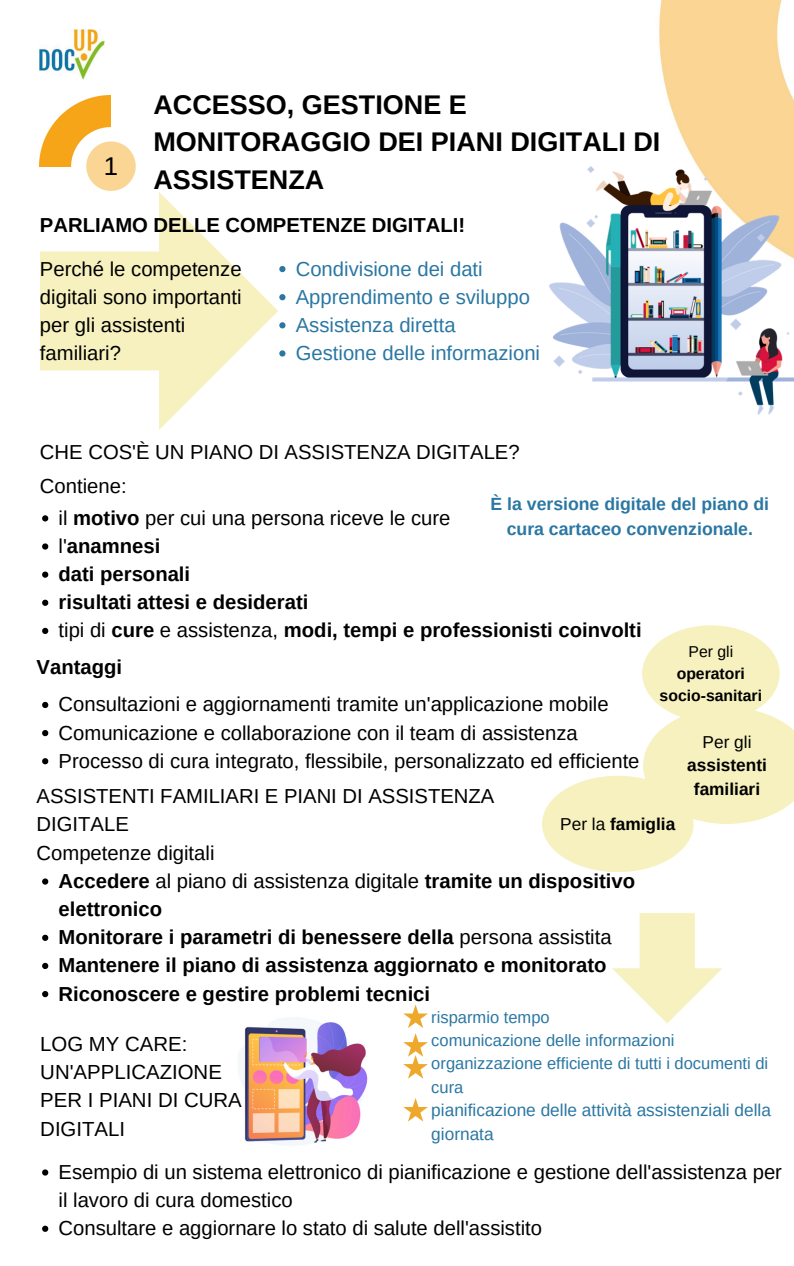
<style>
.page{position:relative;width:794px;height:1266px;background:#fff}
.page>*{position:absolute;margin:0;border:0;box-sizing:border-box;transform-origin:0 0}
.t1{font:700 27px/37.7px "Arimo";color:#000}
.t2{font:25.72px "Arimo";color:#000}
.t3{font:20.4px/28.3px "Arimo";color:#000}
.t4{font:20.25px/28.1px "Arimo";color:#000}
.t5{font:700 20.25px/28.1px "Arimo";color:#000}
.t6{font:20.25px/28.1px "Arimo";color:#2a77a3}
.t7{font:700 17.62px/24.5px "Arimo";color:#2a77a3;text-align:center}
.t8{font:17.25px/23.6px "Arimo";color:#2a77a3}
.t9{font:700 17.25px/23.6px "Arimo";color:#000;text-align:center}
.t10{font:17.25px "Arimo";color:#000}
.t11{font:16.5px/23.1px "Arimo";color:#2a77a3}
.t12{font:700 15.75px/21.9px "Arimo";color:#000;text-align:center}
.t13{font:15.75px "Arimo";color:#000}
.s1{font-weight:400}
</style>
<div class="page">
<img style="left:40px;top:29px;width:64px;height:50px">
<img style="left:659px;top:0;width:134px;height:166px">
<img style="left:40px;top:95px;width:71px;height:71px">
<svg style="left:86px;top:141px;width:50px;height:50px"></svg>
<img style="left:549px;top:166px;width:244px;height:249px">
<svg style="left:40px;top:192px;width:238px;height:238px;fill:#f6f1be"></svg>
<svg style="left:42px;top:515px;width:6px;height:6px"></svg>
<svg style="left:42px;top:543px;width:6px;height:6px"></svg>
<svg style="left:42px;top:571px;width:6px;height:7px"></svg>
<svg style="left:42px;top:600px;width:6px;height:6px"></svg>
<svg style="left:42px;top:628px;width:6px;height:6px"></svg>
<svg style="left:642px;top:707px;width:151px;height:117px;background:#f7f2c5"></svg>
<div style="left:641px;top:625px;width:138px;height:96px;background:#f6f1be;border-radius:50%"></div>
<svg style="left:42px;top:702px;width:6px;height:6px"></svg>
<svg style="left:42px;top:730px;width:6px;height:6px"></svg>
<svg style="left:42px;top:758px;width:6px;height:6px"></svg>
<div style="left:541px;top:776px;width:152px;height:96px;background:#f6f1be;border-radius:50%"></div>
<svg style="left:612px;top:913px;width:110px;height:110px"></svg>
<svg style="left:403px;top:1004px;width:25px;height:74px"></svg>
<svg style="left:403px;top:1098px;width:25px;height:23px"></svg>
<img style="left:238px;top:1018px;width:130px;height:127px">
<svg style="left:279px;top:266px;width:6px;height:6px"></svg>
<svg style="left:279px;top:294px;width:6px;height:6px"></svg>
<svg style="left:279px;top:322px;width:6px;height:6px"></svg>
<svg style="left:279px;top:350px;width:6px;height:6px"></svg>
<svg style="left:42px;top:878px;width:6px;height:6px"></svg>
<svg style="left:42px;top:934px;width:6px;height:7px"></svg>
<svg style="left:42px;top:963px;width:6px;height:6px"></svg>
<svg style="left:42px;top:991px;width:6px;height:6px"></svg>
<svg style="left:42px;top:1169px;width:6px;height:6px"></svg>
<svg style="left:42px;top:1225px;width:6px;height:7px"></svg>
<h1 class="t1" style="left:153px;top:86px;width:508px">ACCESSO, GESTIONE E<br>MONITORAGGIO DEI PIANI DIGITALI DI<br>ASSISTENZA</h1>
<p class="t5" style="left:40px;top:211px;width:426px">PARLIAMO DELLE COMPETENZE DIGITALI!</p>
<p class="t4" style="left:40px;top:254px;width:203px">Perché le competenze digitali sono importanti per gli assistenti familiari?</p>
<p class="t6" style="left:295px;top:254px;width:246px">Condivisione dei dati<br>Apprendimento e sviluppo<br>Assistenza diretta<br>Gestione delle informazioni</p>
<p class="t2" style="left:104px;top:152px;width:16px">1</p>
<p class="t4" style="left:40px;top:438px;width:481px">CHE COS'È UN PIANO DI ASSISTENZA DIGITALE?</p>
<p class="t7" style="left:490px;top:492px;width:280px">È la versione digitale del piano di cura cartaceo convenzionale.</p>
<p class="t4" style="left:40px;top:472px;width:88px">Contiene:</p>
<p class="t5" style="left:58px;top:504px;width:584px"><span class="s1">il</span> motivo <span class="s1">per cui una persona riceve le cure<br>l'</span>anamnesi<br>dati personali<br>risultati attesi e desiderati<br><span class="s1">tipi di</span> cure <span class="s1">e assistenza,</span> modi, tempi e professionisti coinvolti</p>
<p class="t13" style="left:688px;top:642px;width:46px">Per gli</p>
<p class="t12" style="left:659px;top:662px;width:104px">operatori socio-sanitari</p>
<p class="t5" style="left:37px;top:653px;width:87px">Vantaggi</p>
<p class="t4" style="left:58px;top:690px;width:582px">Consultazioni e aggiornamenti tramite un'applicazione mobile<br>Comunicazione e collaborazione con il team di assistenza<br>Processo di cura integrato, flessibile, personalizzato ed efficiente</p>
<p class="t10" style="left:702px;top:732px;width:50px">Per gli</p>
<p class="t9" style="left:686px;top:753px;width:81px">assistenti familiari</p>
<p class="t4" style="left:37px;top:781px;width:459px">ASSISTENTI FAMILIARI E PIANI DI ASSISTENZA<br>DIGITALE</p>
<p class="t9" style="left:560px;top:812px;width:117px"><span class="s1">Per la</span> famiglia</p>
<p class="t4" style="left:37px;top:839px;width:179px">Competenze digitali</p>
<p class="t5" style="left:58px;top:867px;width:578px">Accedere <span class="s1">al piano di assistenza digitale</span> tramite un dispositivo elettronico<br>Monitorare i parametri di benessere della <span class="s1">persona assistita </span>Mantenere il piano di assistenza aggiornato e monitorato Riconoscere e gestire problemi tecnici</p>
<p class="t3" style="left:40px;top:1029px;width:203px">LOG MY CARE:<br>UN'APPLICAZIONE<br>PER I PIANI DI CURA<br>DIGITALI</p>
<p class="t4" style="left:58px;top:1158px;width:724px">Esempio di un sistema elettronico di pianificazione e gestione dell'assistenza per il lavoro di cura domestico<br>Consultare e aggiornare lo stato di salute dell'assistito</p>
<p class="t11" style="left:431px;top:1006px;width:338px">risparmio tempo<br>comunicazione delle informazioni organizzazione efficiente di tutti i documenti di cura</p>
<p class="t8" style="left:431px;top:1098px;width:341px">pianificazione delle attività assistenziali della giornata</p>
</div>
